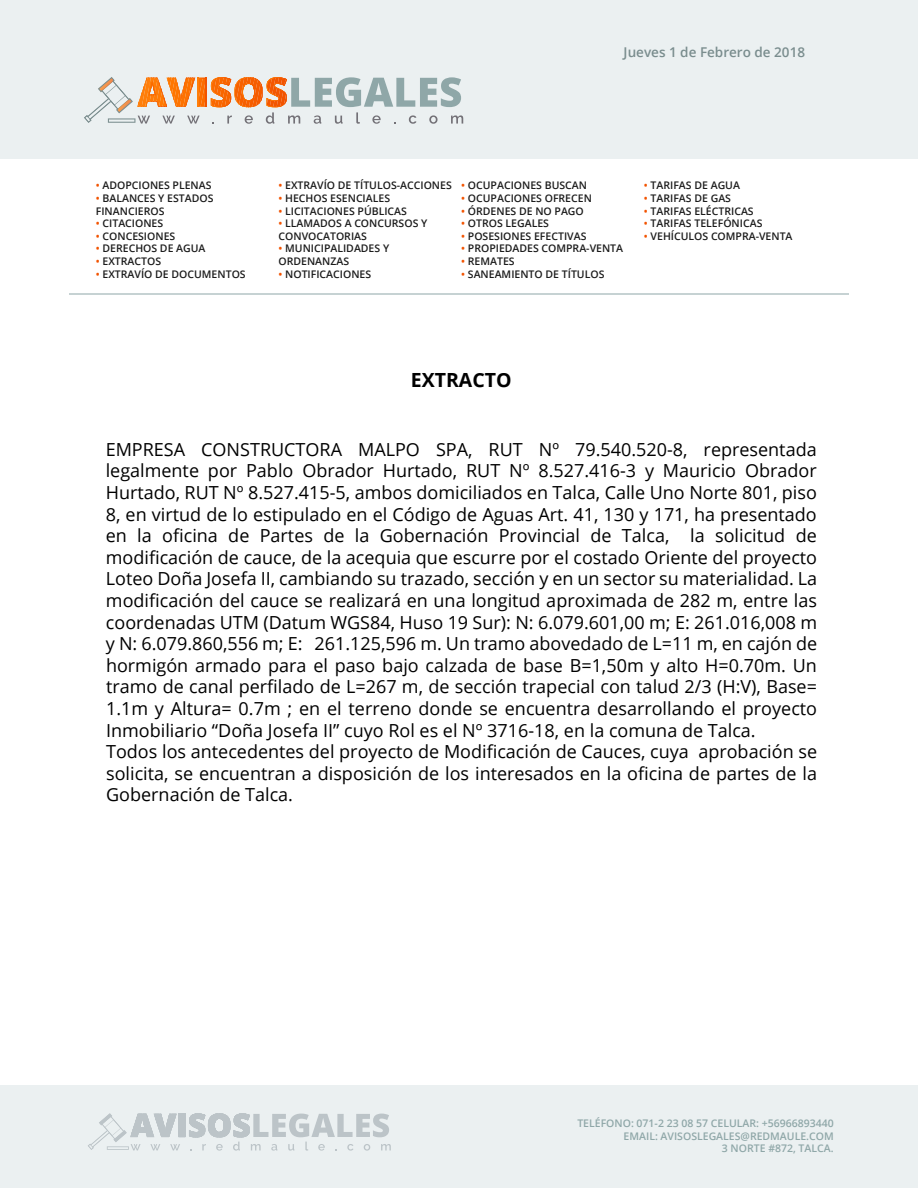
<style>
.page{position:relative;width:918px;height:1188px;background:#fff}
.page>*{position:absolute;margin:0;border:0;box-sizing:border-box;transform-origin:0 0}
.t1{font:700 19.5px "Open Sans";color:#000}
.t2{font:18px/21.6px "Open Sans";color:#000}
.t3{font:600 13.5px "Open Sans";color:#7a8d8e}
.t4{font:600 10.5px/12.6px "Open Sans";color:#1b1b1b}
.t5{font:600 10.5px/12.3px "Open Sans";color:#8fa7a8;text-align:right}
.s1{color:#f25300}
</style>
<div class="page">
<div style="left:0;top:0;width:918px;height:159px;background:#ebf0f1"></div>
<svg style="left:84px;top:77px;width:379px;height:47px"></svg>
<svg style="left:108px;top:118px;width:27px;height:5px"></svg>
<div style="left:0;top:1086px;width:918px;height:102px;background:#ebf0f1"></div>
<svg style="left:88px;top:1113px;width:303px;height:38px"></svg>
<svg style="left:107px;top:1146px;width:22px;height:4px"></svg>
<hr style="left:69px;top:294px;width:780px;height:1px;background:#8fa7a8">
<p class="t3" style="left:624px;top:43px;width:183px">Jueves 1 de Febrero de 2018</p>
<p class="t4" style="left:96px;top:179px;width:117px"><span class="s1">•</span> ADOPCIONES PLENAS</p>
<p class="t4" style="left:96px;top:192px;width:119px"><span class="s1">•</span> BALANCES Y ESTADOS<br>FINANCIEROS</p>
<p class="t4" style="left:96px;top:217px;width:69px"><span class="s1">•</span> CITACIONES</p>
<p class="t4" style="left:96px;top:230px;width:81px"><span class="s1">•</span> CONCESIONES</p>
<p class="t4" style="left:96px;top:242px;width:111px"><span class="s1">•</span> DERECHOS DE AGUA</p>
<p class="t4" style="left:96px;top:255px;width:67px"><span class="s1">•</span> EXTRACTOS</p>
<p class="t4" style="left:96px;top:267px;width:151px"><span class="s1">•</span> EXTRAVÍO DE DOCUMENTOS</p>
<p class="t4" style="left:279px;top:179px;width:175px"><span class="s1">•</span> EXTRAVÍO DE TÍTULOS-ACCIONES</p>
<p class="t4" style="left:279px;top:192px;width:113px"><span class="s1">•</span> HECHOS ESENCIALES</p>
<p class="t4" style="left:279px;top:204px;width:130px"><span class="s1">•</span> LICITACIONES PÚBLICAS</p>
<p class="t4" style="left:279px;top:217px;width:150px"><span class="s1">•</span> LLAMADOS A CONCURSOS Y<br>CONVOCATORIAS</p>
<p class="t4" style="left:279px;top:242px;width:112px"><span class="s1">•</span> MUNICIPALIDADES Y<br>ORDENANZAS</p>
<p class="t4" style="left:279px;top:267px;width:94px"><span class="s1">•</span> NOTIFICACIONES</p>
<p class="t4" style="left:461px;top:179px;width:127px"><span class="s1">•</span> OCUPACIONES BUSCAN</p>
<p class="t4" style="left:461px;top:192px;width:132px"><span class="s1">•</span> OCUPACIONES OFRECEN</p>
<p class="t4" style="left:461px;top:204px;width:124px"><span class="s1">•</span> ÓRDENES DE NO PAGO</p>
<p class="t4" style="left:461px;top:217px;width:89px"><span class="s1">•</span> OTROS LEGALES</p>
<p class="t4" style="left:461px;top:230px;width:127px"><span class="s1">•</span> POSESIONES EFECTIVAS</p>
<p class="t4" style="left:461px;top:242px;width:163px"><span class="s1">•</span> PROPIEDADES COMPRA-VENTA</p>
<p class="t4" style="left:461px;top:255px;width:55px"><span class="s1">•</span> REMATES</p>
<p class="t4" style="left:461px;top:267px;width:145px"><span class="s1">•</span> SANEAMIENTO DE TÍTULOS</p>
<p class="t4" style="left:644px;top:179px;width:98px"><span class="s1">•</span> TARIFAS DE AGUA</p>
<p class="t4" style="left:644px;top:192px;width:89px"><span class="s1">•</span> TARIFAS DE GAS</p>
<p class="t4" style="left:644px;top:204px;width:111px"><span class="s1">•</span> TARIFAS ELÉCTRICAS</p>
<p class="t4" style="left:644px;top:217px;width:120px"><span class="s1">•</span> TARIFAS TELEFÓNICAS</p>
<p class="t4" style="left:644px;top:230px;width:150px"><span class="s1">•</span> VEHÍCULOS COMPRA-VENTA</p>
<p class="t1" style="left:411px;top:366px;width:102px">EXTRACTO</p>
<p class="t2" style="left:106px;top:438px;width:713px">EMPRESA CONSTRUCTORA MALPO SPA, RUT Nº 79.540.520-8, representada legalmente por Pablo Obrador Hurtado, RUT Nº 8.527.416-3 y Mauricio Obrador Hurtado, RUT Nº 8.527.415-5, ambos domiciliados en Talca, Calle Uno Norte 801, piso 8, en virtud de lo estipulado en el Código de Aguas Art. 41, 130 y 171, ha presentado en la oficina de Partes de la Gobernación Provincial de Talca, la solicitud de modificación de cauce, de la acequia que escurre por el costado Oriente del proyecto Loteo Doña Josefa II, cambiando su trazado, sección y en un sector su materialidad. La modificación del cauce se realizará en una longitud aproximada de 282 m, entre las coordenadas UTM (Datum WGS84, Huso 19 Sur): N: 6.079.601,00 m; E: 261.016,008 m y N: 6.079.860,556 m; E: 261.125,596 m. Un tramo abovedado de L=11 m, en cajón de hormigón armado para el paso bajo calzada de base B=1,50m y alto H=0.70m. Un tramo de canal perfilado de L=267 m, de sección trapecial con talud 2/3 (H:V), Base= 1.1m y Altura= 0.7m ; en el terreno donde se encuentra desarrollando el proyecto Inmobiliario “Doña Josefa II” cuyo Rol es el Nº 3716-18, en la comuna de Talca.<br>Todos los antecedentes del proyecto de Modificación de Cauces, cuya aprobación se solicita, se encuentran a disposición de los interesados en la oficina de partes de la Gobernación de Talca.</p>
<p class="t5" style="left:577px;top:1117px;width:258px">TELÉFONO: 071-2 23 08 57 CELULAR: +56966893440<br>EMAIL: AVISOSLEGALES@REDMAULE.COM<br>3 NORTE #872, TALCA.</p>
</div>
